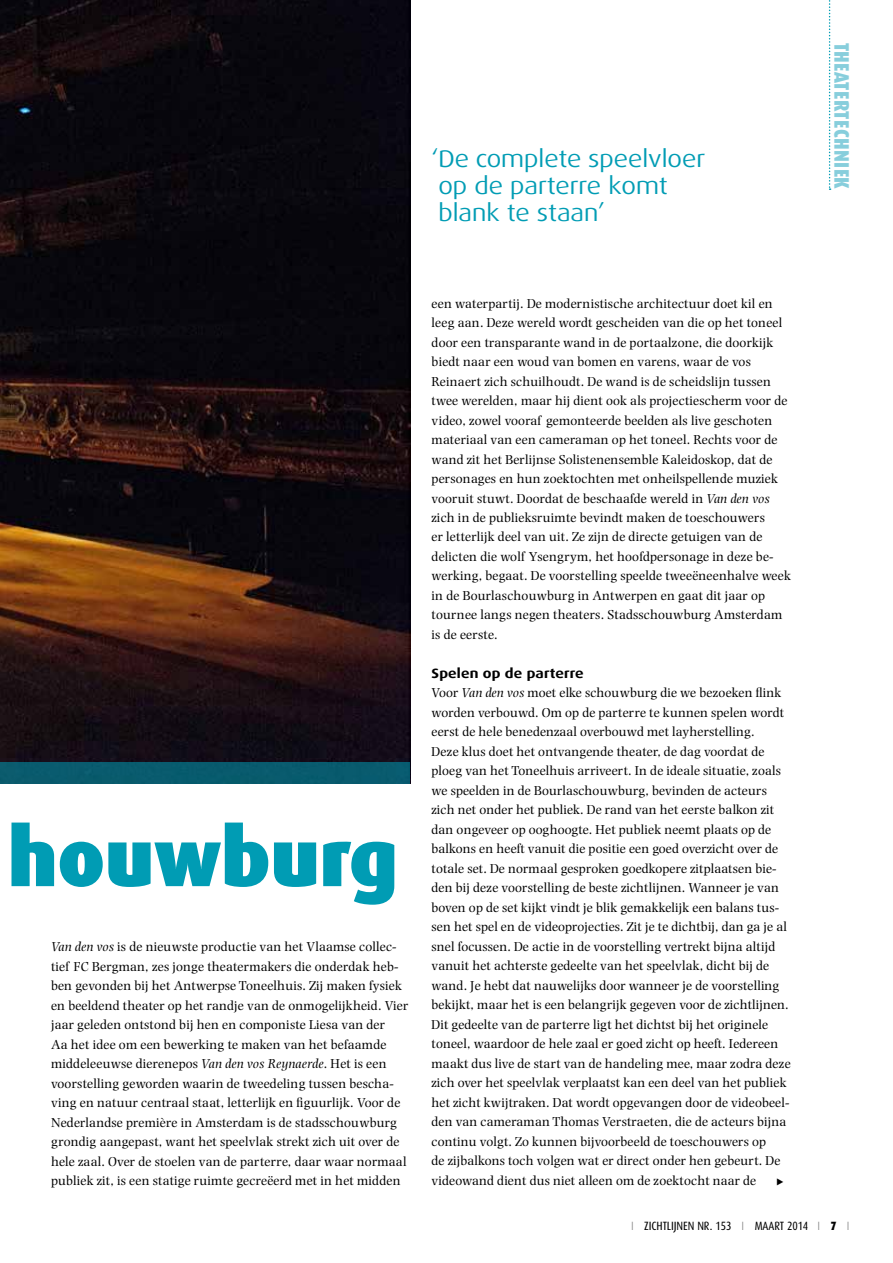
<style>
.page{position:relative;width:893px;height:1263px;background:#fff}
.page>*{position:absolute;margin:0;border:0;box-sizing:border-box;transform-origin:0 0}
.t1{font:900 81px "Dax";letter-spacing:-.005em;color:#009cb4}
.t2{font:24px/27px "Dax Wide";color:#009cb4}
.t3{font:900 21px "Dax Condensed";letter-spacing:.02em;color:#87cedc}
.t4{font:13.5px/19.5px "Photina";letter-spacing:.015em;color:#000}
.t5{font:700 13.5px "Dax Wide";letter-spacing:.01em;color:#000}
.t6{font:12px "Dax Condensed";letter-spacing:-.005em;color:#000}
.s1{font-style:italic}
.s2{font-weight:300;color:#878787}
.s3{font-weight:900}
</style>
<div class="page">
<img style="left:0;top:0;width:410px;height:763px">
<svg style="left:829px;top:0;width:2px;height:190px"></svg>
<div style="left:0;top:763px;width:410px;height:21px;background:#095b6e"></div>
<h2 class="t2" style="left:432px;top:146px;width:275px">‘De complete speelvloer op de parterre komt blank te staan’</h2>
<h3 class="t3" style="left:853px;top:43px;width:148px;rotate:90deg">THEATERTECHNIEK</h3>
<h1 class="t1" style="left:8px;top:811px;width:392px">houwburg</h1>
<p class="t4" style="left:51px;top:937px;width:359px"><span class="s1">Van den vos</span> is de nieuwste productie van het Vlaamse collec&shy;tief FC Bergman, zes jonge theatermakers die onderdak heb&shy;ben gevonden bij het Antwerpse Toneelhuis. Zij maken fysiek en beeldend theater op het randje van de onmogelijkheid. Vier jaar geleden ontstond bij hen en componiste Liesa van der<br>Aa het idee om een bewerking te maken van het befaamde middeleeuwse dierenepos <span class="s1">Van den vos Reynaerde</span>. Het is een voorstelling geworden waarin de tweedeling tussen bescha&shy;ving en natuur centraal staat, letterlijk en figuurlijk. Voor de Nederlandse première in Amsterdam is de stadsschouwburg grondig aangepast, want het speelvlak strekt zich uit over de hele zaal. Over de stoelen van de parterre, daar waar normaal publiek zit, is een statige ruimte gecreëerd met in het midden</p>
<p class="t4" style="left:432px;top:293px;width:361px">een waterpartij. De modernistische architectuur doet kil en leeg aan. Deze wereld wordt gescheiden van die op het toneel door een transparante wand in de portaalzone, die doorkijk biedt naar een woud van bomen en varens, waar de vos Reinaert zich schuilhoudt. De wand is de scheidslijn tussen twee werelden, maar hij dient ook als projectiescherm voor de video, zowel vooraf gemonteerde beelden als live geschoten materiaal van een cameraman op het toneel. Rechts voor de wand zit het Berlijnse Solistenensemble Kaleidoskop, dat de personages en hun zoektochten met onheilspellende muziek vooruit stuwt. Doordat de beschaafde wereld in <span class="s1">Van den vos </span>zich in de publieksruimte bevindt maken de toeschouwers<br>er letterlijk deel van uit. Ze zijn de directe getuigen van de delicten die wolf Ysengrym, het hoofdpersonage in deze be&shy;werking, begaat. De voorstelling speelde tweeëneenhalve week in de Bourlaschouwburg in Antwerpen en gaat dit jaar op tournee langs negen theaters. Stadsschouwburg Amsterdam is de eerste.</p>
<p class="t5" style="left:432px;top:666px;width:154px">Spelen op de parterre</p>
<p class="t4" style="left:432px;top:683px;width:361px">Voor <span class="s1">Van den vos</span> moet elke schouwburg die we bezoeken flink worden verbouwd. Om op de parterre te kunnen spelen wordt eerst de hele benedenzaal overbouwd met layherstelling.<br>Deze klus doet het ontvangende theater, de dag voordat de ploeg van het Toneelhuis arriveert. In de ideale situatie, zoals we speelden in de Bourlaschouwburg, bevinden de acteurs zich net onder het publiek. De rand van het eerste balkon zit dan ongeveer op ooghoogte. Het publiek neemt plaats op de balkons en heeft vanuit die positie een goed overzicht over de totale set. De normaal gesproken goedkopere zitplaatsen bie&shy;den bij deze voorstelling de beste zichtlijnen. Wanneer je van boven op de set kijkt vindt je blik gemakkelijk een balans tus&shy;sen het spel en de videoprojecties. Zit je te dichtbij, dan ga je al snel focussen. De actie in de voorstelling vertrekt bijna altijd vanuit het achterste gedeelte van het speelvlak, dicht bij de wand. Je hebt dat nauwelijks door wanneer je de voorstelling bekijkt, maar het is een belangrijk gegeven voor de zichtlijnen.<br>Dit gedeelte van de parterre ligt het dichtst bij het originele toneel, waardoor de hele zaal er goed zicht op heeft. Iedereen maakt dus live de start van de handeling mee, maar zodra deze zich over het speelvlak verplaatst kan een deel van het publiek het zicht kwijtraken. Dat wordt opgevangen door de videobeel&shy;den van cameraman Thomas Verstraeten, die de acteurs bijna continu volgt. Zo kunnen bijvoorbeeld de toeschouwers op<br>de zijbalkons toch volgen wat er direct onder hen gebeurt. De videowand dient dus niet alleen om de zoektocht naar de</p>
<p class="t6" style="left:631px;top:1219px;width:220px"><span class="s2">I</span> ZICHTLIJNEN NR. 153 <span class="s2">I</span> MAART 2014 <span class="s2">I</span> <span class="s3">7</span> <span class="s2">I</span></p>
</div>
